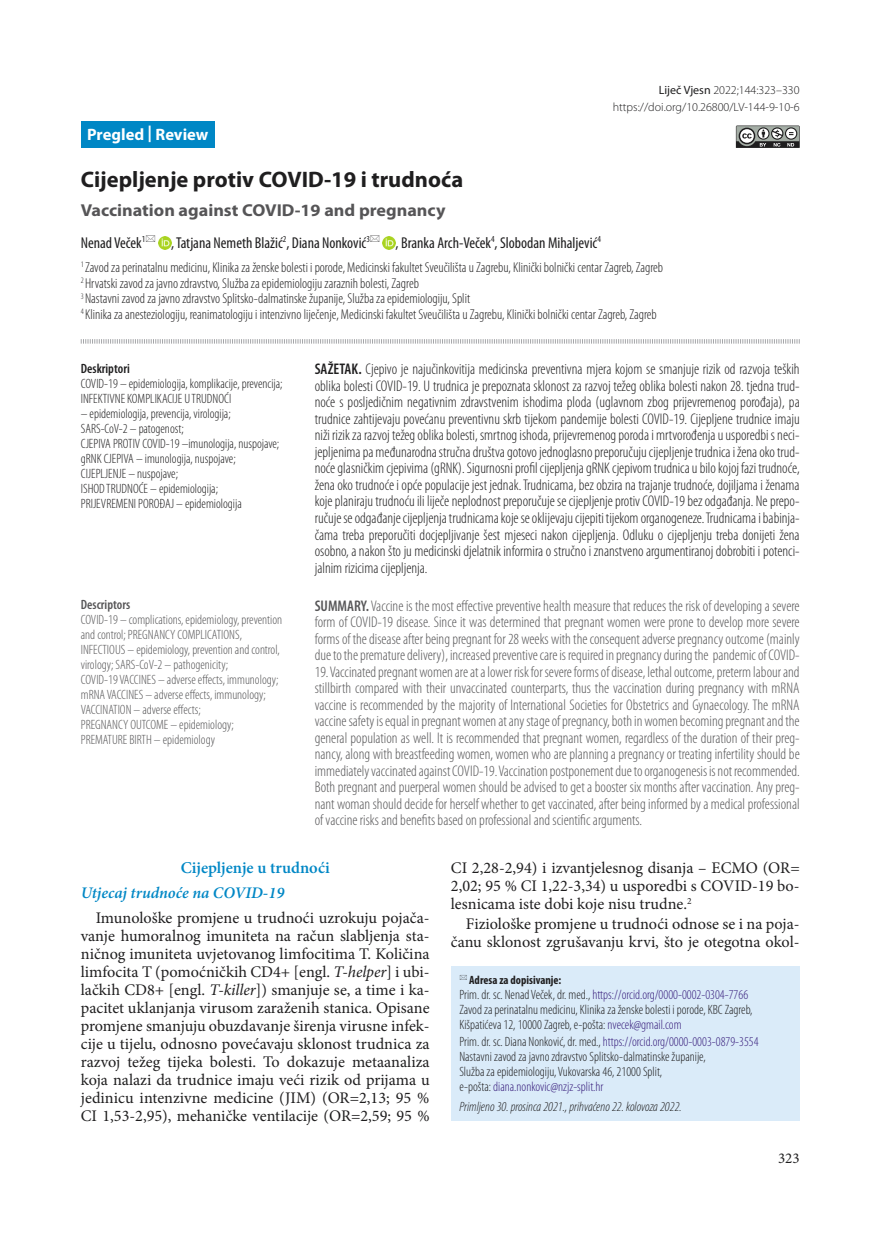
<style>
.page{position:relative;width:872px;height:1234px;background:#fff}
.page>*{position:absolute;margin:0;border:0;box-sizing:border-box;transform-origin:0 0}
.t1{font:700 22.5px "Myriad Pro";color:#1f1e1f}
.t2{font:700 17.25px "Myriad Pro";color:#565557;scale:1.05 1}
.t3{font:600 16.5px "Minion Pro";color:#0087c5}
.t4{font:700 16.5px "Myriad Pro";color:#fff}
.t5{font:16.2px/18px "Minion Pro";color:#1f1e1f;text-align:justify}
.t6{font:italic 600 16.2px "Minion Pro";letter-spacing:-.005em;color:#0087c5}
.t7{font:condensed 15.75px "Myriad Pro";color:#1f1e1f}
.t8{font:300 condensed 15.45px/16.5px "Myriad Pro";color:#565557;text-align:justify}
.t9{font:300 condensed 15.45px/16.5px "Myriad Pro";color:#1f1e1f;text-align:justify}
.t10{font:15px "Minion Pro";color:#1f1e1f}
.t11{font:300 condensed 14.25px/15.8px "Myriad Pro";color:#1f1e1f}
.t12{font:300 condensed 13.5px/15px "Myriad Pro";color:#1f1e1f}
.t13{font:300 condensed 13.5px/15px "Myriad Pro";color:#565557}
.t14{font:italic 300 condensed 13.5px "Myriad Pro";color:#1f1e1f}
.t15{font:600 condensed 13.5px "Myriad Pro";color:#1f1e1f}
.t16{font:600 condensed 13.5px "Myriad Pro";color:#565557}
.t17{font:300 12px/16.5px "Myriad Pro";color:#1f1e1f;text-align:right}
.t18{font:700 condensed 12px "Myriad Pro";color:#1f1e1f}
.s1{font-weight:400}
.s2{font-weight:600}
.s3{font-style:italic}
.s4{color:#371d7c}
</style>
<div class="page">
<svg style="left:736px;top:125px;width:63px;height:23px"></svg>
<div style="left:451px;top:966px;width:348px;height:154px;background:#daebf9"></div>
<div style="left:81px;top:121px;width:134px;height:27px;background:#0087c5"></div>
<svg style="left:80px;top:339px;width:720px;height:5px"></svg>
<svg style="left:158px;top:236px;width:13px;height:13px"></svg>
<svg style="left:382px;top:236px;width:13px;height:13px"></svg>
<p class="t4" style="left:87px;top:123px;width:123px">Pregled | Review</p>
<p class="t17" style="left:613px;top:82px;width:188px"><span class="s1">Liječ Vjesn</span> 2022;144:323–330 https://doi.org/10.26800/LV-144-9-10-6</p>
<h1 class="t1" style="left:81px;top:165px;width:384px">Cijepljenje protiv COVID-19 i trudnoća</h1>
<p class="t2" style="left:81px;top:199px;width:349px">Vaccination against COVID-19 and pregnancy</p>
<p class="t7" style="left:81px;top:233px;width:66px">Nenad Veček<sup>1</sup></p>
<p class="t7" style="left:171px;top:233px;width:200px">, Tatjana Nemeth Blažić<sup>2</sup>, Diana Nonković<sup>3</sup></p>
<p class="t7" style="left:395px;top:233px;width:207px">, Branka Arch-Veček<sup>4</sup>, Slobodan Mihaljević<sup>4</sup></p>
<p class="t11" style="left:81px;top:259px;width:584px"><sup>1</sup> Zavod za perinatalnu medicinu, Klinika za ženske bolesti i porode, Medicinski fakultet Sveučilišta u Zagrebu, Klinički bolnički centar Zagreb, Zagreb <sup>2</sup> Hrvatski zavod za javno zdravstvo, Služba za epidemiologiju zaraznih bolesti, Zagreb<br><sup>3</sup> Nastavni zavod za javno zdravstvo Splitsko-dalmatinske županije, Služba za epidemiologiju, Split<br><sup>4</sup> Klinika za anesteziologiju, reanimatologiju i intenzivno liječenje, Medicinski fakultet Sveučilišta u Zagrebu, Klinički bolnički centar Zagreb, Zagreb</p>
<p class="t15" style="left:81px;top:360px;width:50px">Deskriptori</p>
<p class="t12" style="left:81px;top:376px;width:203px">COVID-19 – epidemiologija, komplikacije, prevencija;<br>INFEKTIVNE KOMPLIKACIJE U TRUDNOĆI</p>
<p class="t12" style="left:81px;top:406px;width:200px">– epidemiologija, prevencija, virologija; SARS-CoV-2 – patogenost;<br>CJEPIVA PROTIV COVID-19 –imunologija, nuspojave; gRNK CJEPIVA – imunologija, nuspojave; CIJEPLJENJE – nuspojave;<br>ISHOD TRUDNOĆE – epidemiologija;<br>PRIJEVREMENI POROĐAJ – epidemiologija</p>
<p class="t9" style="left:315px;top:361px;width:486px"><span class="s2">SAŽETAK.</span> Cjepivo je najučinkovitija medicinska preventivna mjera kojom se smanjuje rizik od razvoja teških oblika bolesti COVID-19. U trudnica je prepoznata sklonost za razvoj težeg oblika bolesti nakon 28. tjedna trud&shy;noće s posljedičnim negativnim zdravstvenim ishodima ploda (uglavnom zbog prijevremenog porođaja), pa trudnice zahtijevaju povećanu preventivnu skrb tijekom pandemije bolesti COVID-19. Cijepljene trudnice imaju niži rizik za razvoj težeg oblika bolesti, smrtnog ishoda, prijevremenog poroda i mrtvorođenja u usporedbi s neci&shy;jepljenima pa međunarodna stručna društva gotovo jednoglasno preporučuju cijepljenje trudnica i žena oko trud&shy;noće glasničkim cjepivima (gRNK). Sigurnosni profil cijepljenja gRNK cjepivom trudnica u bilo kojoj fazi trudnoće, žena oko trudnoće i opće populacije jest jednak. Trudnicama, bez obzira na trajanje trudnoće, dojiljama i ženama koje planiraju trudnoću ili liječe neplodnost preporučuje se cijepljenje protiv COVID-19 bez odgađanja. Ne prepo&shy;ručuje se odgađanje cijepljenja trudnicama koje se oklijevaju cijepiti tijekom organogeneze. Trudnicama i babinja&shy;čama treba preporučiti docjepljivanje šest mjeseci nakon cijepljenja. Odluku o cijepljenju treba donijeti žena osobno, a nakon što ju medicinski djelatnik informira o stručno i znanstveno argumentiranoj dobrobiti i potenci&shy;jalnim rizicima cijepljenja.</p>
<p class="t8" style="left:315px;top:597px;width:486px"><span class="s2">SUMMARY.</span> Vaccine is the most effective preventive health measure that reduces the risk of developing a severe form of COVID-19 disease. Since it was determined that pregnant women were prone to develop more severe forms of the disease after being pregnant for 28 weeks with the consequent adverse pregnancy outcome (mainly due to the premature delivery), increased preventive care is required in pregnancy during the pandemic of COVID-</p>
<p class="t8" style="left:315px;top:663px;width:486px">19. Vaccinated pregnant women are at a lower risk for severe forms of disease, lethal outcome, preterm labour and stillbirth compared with their unvaccinated counterparts, thus the vaccination during pregnancy with mRNA vaccine is recommended by the majority of International Societies for Obstetrics and Gynaecology. The mRNA vaccine safety is equal in pregnant women at any stage of pregnancy, both in women becoming pregnant and the general population as well. It is recommended that pregnant women, regardless of the duration of their preg&shy;nancy, along with breastfeeding women, women who are planning a pregnancy or treating infertility should be immediately vaccinated against COVID-19. Vaccination postponement due to organogenesis is not recommended.<br>Both pregnant and puerperal women should be advised to get a booster six months after vaccination. Any preg&shy;nant woman should decide for herself whether to get vaccinated, after being informed by a medical professional of vaccine risks and benefits based on professional and scientific arguments.</p>
<p class="t3" style="left:181px;top:856px;width:150px">Cijepljenje u trudnoći</p>
<p class="t6" style="left:81px;top:881px;width:205px">Utjecaj trudnoće na COVID-19</p>
<p class="t5" style="left:81px;top:908px;width:350px;text-indent:15px">Imunološke promjene u trudnoći uzrokuju pojača&shy;vanje humoralnog imuniteta na račun slabljenja sta&shy;ničnog imuniteta uvjetovanog limfocitima T. Količina limfocita T (pomoćničkih CD4+ [engl. <span class="s3">T-helper</span>] i ubi&shy;lačkih CD8+ [engl. <span class="s3">T-killer</span>]) smanjuje se, a time i ka&shy;pacitet uklanjanja virusom zaraženih stanica. Opisane promjene smanjuju obuzdavanje širenja virusne infek&shy;cije u tijelu, odnosno povećavaju sklonost trudnica za razvoj težeg tijeka bolesti. To dokazuje metaanaliza koja nalazi da trudnice imaju veći rizik od prijama u jedinicu intenzivne medicine (JIM) (OR=2,13; 95 % CI 1,53-2,95), mehaničke ventilacije (OR=2,59; 95 %</p>
<p class="t16" style="left:81px;top:596px;width:51px">Descriptors</p>
<p class="t13" style="left:81px;top:612px;width:203px">COVID-19 – complications, epidemiology, prevention and control; PREGNANCY COMPLICATIONS, INFECTIOUS – epidemiology, prevention and control, virology; SARS-CoV-2 – pathogenicity;<br>COVID-19 VACCINES – adverse effects, immunology; mRNA VACCINES – adverse effects, immunology; VACCINATION – adverse effects;<br>PREGNANCY OUTCOME – epidemiology; PREMATURE BIRTH – epidemiology</p>
<p class="t5" style="left:451px;top:858px;width:350px">CI 2,28-2,94) i izvantjelesnog disanja – ECMO (OR= 2,02; 95 % CI 1,22-3,34) u usporedbi s COVID-19 bo&shy;lesnicama iste dobi koje nisu trudne.<sup>2</sup></p>
<p class="t5" style="left:451px;top:914px;width:350px;text-align:right">Fiziološke promjene u trudnoći odnose se i na poja&shy;čanu sklonost zgrušavanju krvi, što je otegotna okol-</p>
<p class="t18" style="left:469px;top:972px;width:94px">Adresa za dopisivanje:</p>
<p class="t12" style="left:459px;top:986px;width:294px">Prim. dr. sc. Nenad Veček, dr. med., <span class="s4">https://orcid.org/0000-0002-0304-7766<br></span>Zavod za perinatalnu medicinu, Klinika za ženske bolesti i porode, KBC Zagreb,<br>Kišpatićeva 12, 10000 Zagreb, e-pošta: <span class="s4">nvecek@gmail.com</span></p>
<p class="t12" style="left:459px;top:1033px;width:301px">Prim. dr. sc. Diana Nonković, dr. med., <span class="s4">https://orcid.org/0000-0003-0879-3554<br></span>Nastavni zavod za javno zdravstvo Splitsko-dalmatinske županije,<br>Služba za epidemiologiju, Vukovarska 46, 21000 Split,<br>e-pošta: <span class="s4">diana.nonkovic@nzjz-split.hr</span></p>
<p class="t14" style="left:459px;top:1097px;width:224px">Primljeno 30. prosinca 2021., prihvaćeno 22. kolovoza 2022.</p>
<p class="t10" style="left:778px;top:1147px;width:23px">323</p>
</div>
